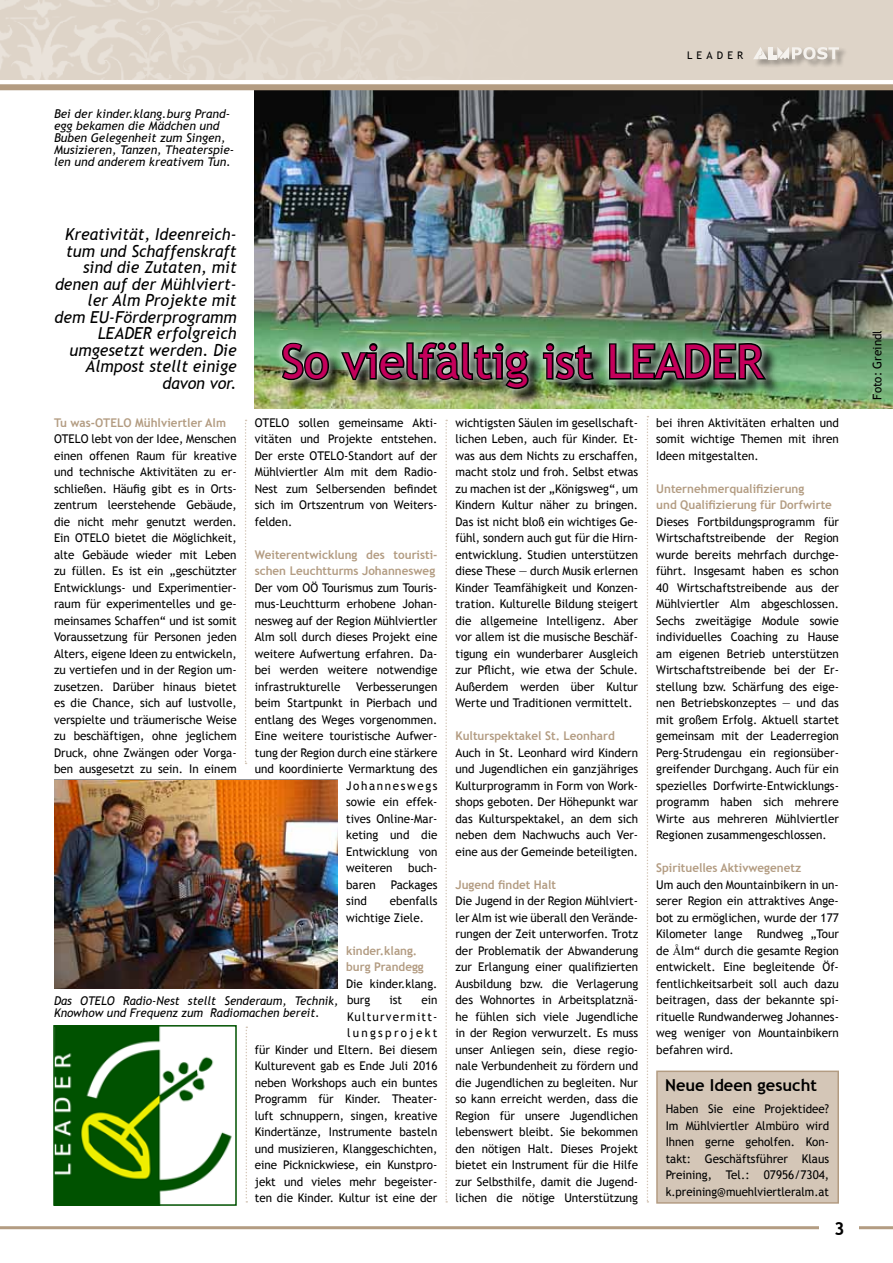
<style>
.page{position:relative;width:893px;height:1263px;background:#fff}
.page>*{position:absolute;margin:0;border:0;box-sizing:border-box;transform-origin:0 0}
.t1{font:46.5px "Trebuchet MS";color:#c4005b}
.t2{font:700 18px "Trebuchet MS";color:#000}
.t3{font:italic 16.5px/16.5px "Trebuchet MS";color:#000;text-align:right}
.t4{font:700 16.5px "Trebuchet MS";color:#000}
.t5{font:12px/16.5px "Trebuchet MS";color:#000;text-align:justify}
.t6{font:700 12px/16.5px "Trebuchet MS";color:#b39c82}
.t7{font:italic 12px/12px "Trebuchet MS";color:#000}
.t8{font:12px "Trebuchet MS";letter-spacing:.14em;color:#000}
.t9{font:10.5px "Trebuchet MS";color:#000}
.s1{font-family:"Times LT Std"}
</style>
<div class="page">
<img style="left:255px;top:90px;width:638px;height:318px">
<hr style="left:0;top:1226px;width:893px;height:3px;background:#b39c82">
<div style="left:0;top:0;width:893px;height:84px;background:#ded4c8"></div>
<img style="left:0;top:0;width:240px;height:80px">
<div style="left:0;top:80px;width:893px;height:6px;background:#fff"></div>
<div style="left:0;top:84px;width:893px;height:6px;background:#b39c82"></div>
<div style="left:753px;top:47px;width:95px;height:21px;background:#000;opacity:.49"></div>
<svg style="left:753px;top:47px;width:86px;height:13px"></svg>
<svg style="left:445px;top:420px;width:2px;height:782px"></svg>
<svg style="left:647px;top:416px;width:1px;height:786px"></svg>
<svg style="left:245px;top:420px;width:2px;height:344px"></svg>
<svg style="left:246px;top:1026px;width:1px;height:176px"></svg>
<div style="left:820px;top:1221px;width:39px;height:42px;background:#fff"></div>
<img style="left:283px;top:344px;width:499px;height:62px">
<img style="left:275px;top:335px;width:498px;height:62px">
<svg style="left:280px;top:341px;width:51px;height:41px"></svg>
<img style="left:339px;top:340px;width:192px;height:51px">
<svg style="left:541px;top:341px;width:54px;height:41px"></svg>
<svg style="left:607px;top:341px;width:161px;height:41px"></svg>
<img style="left:56px;top:1028px;width:176px;height:175px">
<div style="left:53px;top:1025px;width:184px;height:181px;border:2px solid #005200"></div>
<div style="left:656px;top:1070px;width:183px;height:134px;background:#d4c6b7;border:2px solid #b39c82"></div>
<img style="left:54px;top:780px;width:284px;height:208px">
<p class="t7" style="left:54px;top:108px;width:182px">Bei der kinder.klang.burg Prand&shy;egg bekamen die Mädchen und<br>Buben Gelegenheit zum Singen,<br>Musizieren, Tanzen, Theaterspie&shy;len und anderem kreativem Tun.</p>
<h3 class="t3" style="left:55px;top:226px;width:184px">Kreativität, Ideenreich&shy;tum und Schaffenskraft sind die Zutaten, mit denen auf der Mühlviert&shy;ler Alm Projekte mit dem EU-Förderprogramm<br>LEADER erfolgreich umgesetzt werden. Die<br>Almpost stellt einige davon vor.</h3>
<p class="t9" style="left:687px;top:49px;width:20px">L eader</p>
<h1 class="t1" style="left:282px;top:334px;width:483px">So vielfältig ist LEADER</h1>
<p class="t6" style="left:54px;top:414px;width:174px">Tu was-OTELO Mühlviertler Alm</p>
<p class="t5" style="left:54px;top:431px;width:184px">OTELO lebt von der Idee, Menschen einen offenen Raum für kreative und technische Aktivitäten zu er&shy;schließen. Häufig gibt es in Orts&shy;zentrum leerstehende Gebäude, die nicht mehr genutzt werden.<br>Ein OTELO bietet die Möglichkeit, alte Gebäude wieder mit Leben zu füllen. Es ist ein „geschützter Entwicklungs- und Experimentier&shy;raum für experimentelles und ge&shy;meinsames Schaffen“ und ist somit Voraussetzung für Personen jeden Alters, eigene Ideen zu entwickeln, zu vertiefen und in der Region um&shy;zusetzen. Darüber hinaus bietet es die Chance, sich auf lustvolle, verspielte und träumerische Weise zu beschäftigen, ohne jeglichem Druck, ohne Zwängen oder Vorga&shy;ben ausgesetzt zu sein. In einem</p>
<p class="t5" style="left:255px;top:414px;width:184px">OTELO sollen gemeinsame Akti&shy;vitäten und Projekte entstehen.<br>Der erste OTELO-Standort auf der Mühlviertler Alm mit dem Radio-Nest zum Selbersenden befindet sich im Ortszentrum von Weiters&shy;felden.</p>
<p class="t6" style="left:255px;top:546px;width:184px">Weiterentwicklung des touristi&shy;schen Leuchtturms Johannesweg</p>
<p class="t5" style="left:255px;top:579px;width:184px">Der vom OÖ Tourismus zum Touris&shy;mus-Leuchtturm erhobene Johan&shy;nesweg auf der Region Mühlviertler Alm soll durch dieses Projekt eine weitere Aufwertung erfahren. Da&shy;bei werden weitere notwendige infrastrukturelle</p>
<p class="t5" style="left:356px;top:678px;width:83px">Verbesserungen</p>
<p class="t5" style="left:255px;top:695px;width:184px">beim Startpunkt in Pierbach und</p>
<p class="t5" style="left:255px;top:711px;width:184px">entlang des Weges vorgenommen.</p>
<p class="t5" style="left:255px;top:728px;width:184px">Eine weitere touristische Aufwer-</p>
<p class="t5" style="left:255px;top:744px;width:184px">tung der Region durch eine stärkere</p>
<p class="t5" style="left:255px;top:761px;width:184px">und koordinierte Vermarktung des</p>
<p class="t8" style="left:346px;top:778px;width:93px">Johanneswegs</p>
<p class="t5" style="left:346px;top:794px;width:93px">sowie ein effek-</p>
<p class="t5" style="left:346px;top:810px;width:93px">tives Online-Mar-</p>
<p class="t5" style="left:346px;top:827px;width:93px">keting und die</p>
<p class="t5" style="left:346px;top:843px;width:93px">Entwicklung von</p>
<p class="t5" style="left:346px;top:860px;width:48px">weiteren</p>
<p class="t5" style="left:346px;top:860px;width:93px;text-indent:62px">buch&shy;baren Packages sind</p>
<p class="t5" style="left:346px;top:893px;width:93px;text-indent:44px">ebenfalls wichtige Ziele.</p>
<p class="t6" style="left:346px;top:942px;width:79px">kinder.klang. burg Prandegg</p>
<p class="t5" style="left:346px;top:975px;width:93px">Die kinder.klang. burg</p>
<p class="t5" style="left:255px;top:992px;width:184px;text-align:right">ein<br>Kulturvermitt&shy;lungsprojekt<br>für Kinder und Eltern. Bei diesem<br>Kulturevent gab es Ende Juli 2016 neben Workshops auch ein buntes<br>Programm für Kinder. Theater&shy;luft schnuppern, singen, kreative<br>Kindertänze, Instrumente basteln und musizieren, Klanggeschichten, eine Picknickwiese, ein Kunstpro&shy;jekt und vieles mehr begeister&shy;ten die Kinder. Kultur ist eine der</p>
<p class="t5" style="left:389px;top:992px;width:14px">ist</p>
<p class="t7" style="left:54px;top:995px;width:286px">Das OTELO Radio-Nest stellt Senderaum, Technik,<br>Knowhow und Frequenz zum Radiomachen bereit.</p>
<p class="t5" style="left:455px;top:414px;width:184px">wichtigsten Säulen im gesellschaft&shy;lichen Leben, auch für Kinder. Et&shy;was aus dem Nichts zu erschaffen, macht stolz und froh. Selbst etwas zu machen ist der „Königsweg“, um Kindern Kultur näher zu bringen.<br>Das ist nicht bloß ein wichtiges Ge&shy;fühl, sondern auch gut für die Hirn&shy;entwicklung. Studien unterstützen diese These — durch Musik erlernen Kinder Teamfähigkeit und Konzen&shy;tration. Kulturelle Bildung steigert die allgemeine Intelligenz. Aber vor allem ist die musische Beschäf&shy;tigung ein wunderbarer Ausgleich zur Pflicht, wie etwa der Schule.<br>Außerdem werden über Kultur Werte und Traditionen vermittelt.</p>
<p class="t6" style="left:455px;top:728px;width:161px">Kulturspektakel St. Leonhard</p>
<p class="t5" style="left:455px;top:744px;width:184px">Auch in St. Leonhard wird Kindern und Jugendlichen ein ganzjähriges Kulturprogramm in Form von Work&shy;shops geboten. Der Höhepunkt war das Kulturspektakel, an dem sich neben dem Nachwuchs auch Ver&shy;eine aus der Gemeinde beteiligten.</p>
<p class="t6" style="left:455px;top:876px;width:102px">Jugend findet Halt</p>
<p class="t5" style="left:455px;top:893px;width:184px">Die Jugend in der Region Mühlviert&shy;ler Alm ist wie überall den Verände&shy;rungen der Zeit unterworfen. Trotz der Problematik der Abwanderung zur Erlangung einer qualifizierten Ausbildung bzw. die Verlagerung des Wohnortes in Arbeitsplatznä&shy;he fühlen sich viele Jugendliche in der Region verwurzelt. Es muss unser Anliegen sein, diese regio&shy;nale Verbundenheit zu fördern und die Jugendlichen zu begleiten. Nur so kann erreicht werden, dass die Region für unsere Jugendlichen lebenswert bleibt. Sie bekommen den nötigen Halt. Dieses Projekt bietet ein Instrument für die Hilfe zur Selbsthilfe, damit die Jugend&shy;lichen die nötige Unterstützung</p>
<p class="t5" style="left:656px;top:414px;width:184px">bei ihren Aktivitäten erhalten und somit wichtige Themen mit ihren Ideen mitgestalten.</p>
<p class="t6" style="left:656px;top:480px;width:177px">Unternehmerqualifizierung<br>und Qualifizierung für Dorfwirte</p>
<p class="t5" style="left:656px;top:513px;width:184px">Dieses Fortbildungsprogramm für Wirtschaftstreibende der Region wurde bereits mehrfach durchge&shy;führt. Insgesamt haben es schon 40 Wirtschaftstreibende aus der Mühlviertler Alm abgeschlossen.<br>Sechs zweitägige Module sowie individuelles Coaching zu Hause am eigenen Betrieb unterstützen Wirtschaftstreibende bei der Er&shy;stellung bzw. Schärfung des eige&shy;nen Betriebskonzeptes — und das mit großem Erfolg. Aktuell startet gemeinsam mit der Leaderregion Perg-Strudengau ein regionsüber&shy;greifender Durchgang. Auch für ein spezielles Dorfwirte-Entwicklungs&shy;programm haben sich mehrere Wirte aus mehreren Mühlviertler Regionen zusammengeschlossen.</p>
<p class="t6" style="left:656px;top:860px;width:146px">Spirituelles Aktivwegenetz</p>
<p class="t5" style="left:656px;top:876px;width:184px">Um auch den Mountainbikern in un&shy;serer Region ein attraktives Ange&shy;bot zu ermöglichen, wurde der 177<br>Kilometer lange Rundweg „Tour de <span class="s1">Å</span>lm“ durch die gesamte Region entwickelt. Eine begleitende Öf&shy;fentlichkeitsarbeit soll auch dazu beitragen, dass der bekannte spi&shy;rituelle Rundwanderweg Johannes&shy;weg weniger von Mountainbikern befahren wird.</p>
<h3 class="t4" style="left:665px;top:1075px;width:153px">Neue Ideen gesucht</h3>
<p class="t5" style="left:666px;top:1101px;width:165px">Haben Sie eine Projektidee?<br>Im Mühlviertler Almbüro wird Ihnen gerne geholfen. Kon&shy;takt: Geschäftsführer Klaus Preining, Tel.: 07956/7304, k.preining@muehlviertleralm.at</p>
<h2 class="t2" style="left:834px;top:1217px;width:12px">3</h2>
<p class="t5" style="left:869px;top:399px;width:71px;rotate:-90deg">Foto: Greindl</p>
</div>
